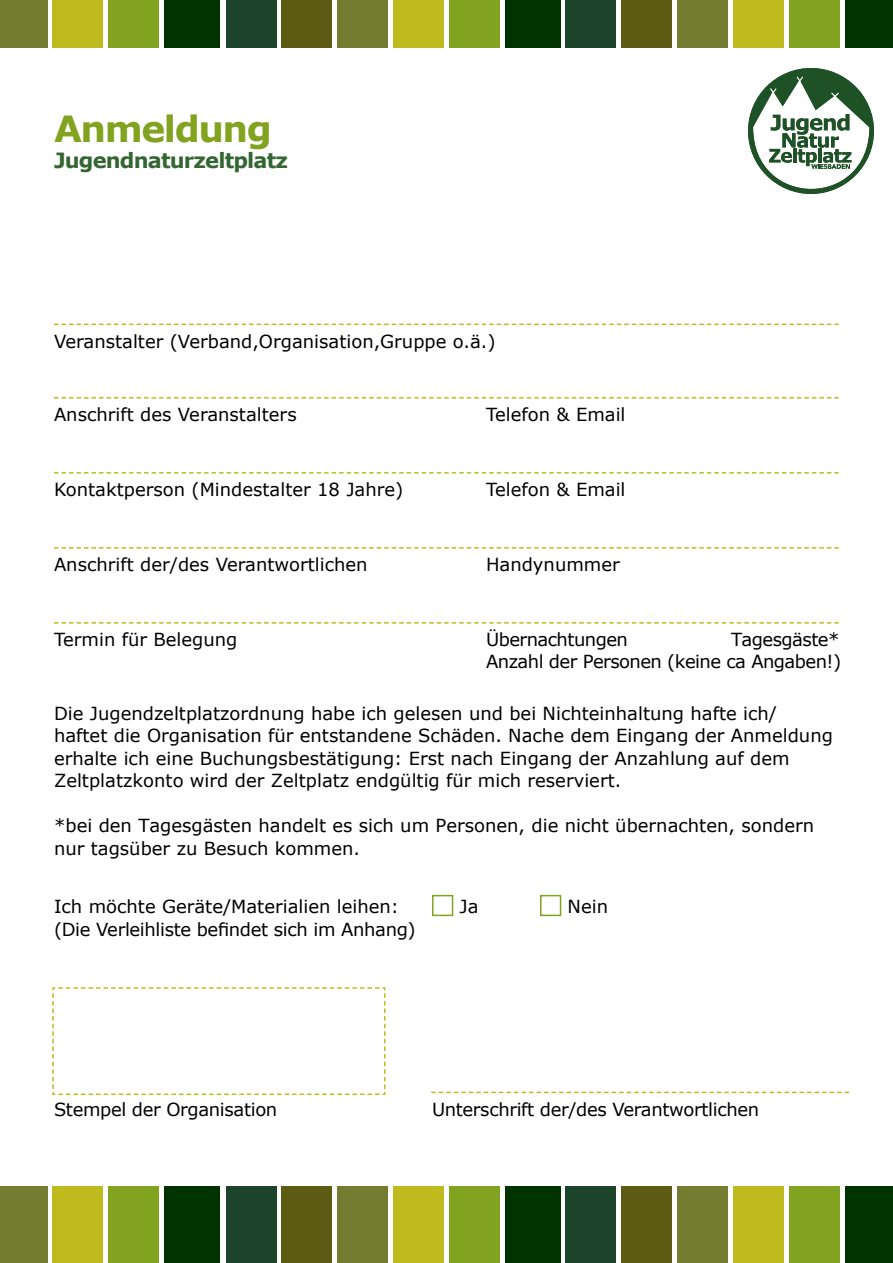
<style>
.page{position:relative;width:893px;height:1263px;background:#fff}
.page>*{position:absolute;margin:0;border:0;box-sizing:border-box;transform-origin:0 0}
.t1{font:700 36px "Verdana";letter-spacing:-.04em;color:#81a31f}
.t2{font:700 21px "Verdana";letter-spacing:-.04em;color:#363}
.t3{font:18px/22.5px "Verdana";color:#000}
.t4{font:18px "Verdana";letter-spacing:-.02em;color:#000}
.t5{font:18px/21.6px "Verdana";letter-spacing:-.03em;color:#000;text-align:right}
</style>
<div class="page">
<div style="left:566px;top:0;width:50px;height:47px;background:#1c442b"></div>
<div style="left:622px;top:0;width:50px;height:47px;background:#5d5a14"></div>
<div style="left:678px;top:0;width:50px;height:47px;background:#747c32"></div>
<div style="left:733px;top:0;width:51px;height:47px;background:#bfbb1e"></div>
<div style="left:789px;top:0;width:50px;height:47px;background:#81a31f"></div>
<div style="left:845px;top:0;width:48px;height:47px;background:#030"></div>
<div style="left:226px;top:0;width:50px;height:47px;background:#1c442b"></div>
<div style="left:282px;top:0;width:50px;height:47px;background:#5d5a14"></div>
<div style="left:338px;top:0;width:50px;height:47px;background:#747c32"></div>
<div style="left:0;top:0;width:47px;height:47px;background:#747c32"></div>
<div style="left:394px;top:0;width:50px;height:47px;background:#bfbb1e"></div>
<div style="left:53px;top:0;width:50px;height:47px;background:#bfbb1e"></div>
<div style="left:450px;top:0;width:50px;height:47px;background:#81a31f"></div>
<div style="left:109px;top:0;width:50px;height:47px;background:#81a31f"></div>
<div style="left:506px;top:0;width:55px;height:47px;background:#030"></div>
<div style="left:165px;top:0;width:55px;height:47px;background:#030"></div>
<div style="left:566px;top:1187px;width:50px;height:76px;background:#1c442b"></div>
<div style="left:622px;top:1187px;width:50px;height:76px;background:#5d5a14"></div>
<div style="left:678px;top:1187px;width:50px;height:76px;background:#747c32"></div>
<div style="left:733px;top:1187px;width:51px;height:76px;background:#bfbb1e"></div>
<div style="left:789px;top:1187px;width:50px;height:76px;background:#81a31f"></div>
<div style="left:845px;top:1187px;width:48px;height:76px;background:#030"></div>
<div style="left:226px;top:1187px;width:50px;height:76px;background:#1c442b"></div>
<div style="left:282px;top:1187px;width:50px;height:76px;background:#5d5a14"></div>
<div style="left:338px;top:1187px;width:50px;height:76px;background:#747c32"></div>
<div style="left:0;top:1187px;width:47px;height:76px;background:#747c32"></div>
<div style="left:394px;top:1187px;width:50px;height:76px;background:#bfbb1e"></div>
<div style="left:53px;top:1187px;width:50px;height:76px;background:#bfbb1e"></div>
<div style="left:450px;top:1187px;width:50px;height:76px;background:#81a31f"></div>
<div style="left:109px;top:1187px;width:50px;height:76px;background:#81a31f"></div>
<div style="left:506px;top:1187px;width:55px;height:76px;background:#030"></div>
<div style="left:165px;top:1187px;width:55px;height:76px;background:#030"></div>
<svg style="left:748px;top:68px;width:126px;height:126px"></svg>
<svg style="left:54px;top:324px;width:785px;height:1px"></svg>
<svg style="left:54px;top:397px;width:785px;height:2px"></svg>
<svg style="left:54px;top:472px;width:785px;height:2px"></svg>
<svg style="left:54px;top:547px;width:785px;height:2px"></svg>
<svg style="left:54px;top:622px;width:785px;height:2px"></svg>
<div style="left:432px;top:895px;width:21px;height:21px;border:2px solid #81a31f"></div>
<div style="left:540px;top:895px;width:21px;height:21px;border:2px solid #81a31f"></div>
<svg style="left:431px;top:1092px;width:418px;height:1px"></svg>
<svg style="left:52px;top:987px;width:334px;height:109px"></svg>
<p class="t1" style="left:54px;top:104px;width:219px">Anmeldung</p>
<p class="t2" style="left:54px;top:145px;width:236px">Jugendnaturzeltplatz</p>
<p class="t3" style="left:54px;top:330px;width:443px">Veranstalter (Verband,Organisation,Gruppe o.ä.)</p>
<p class="t3" style="left:54px;top:404px;width:244px">Anschrift des Veranstalters</p>
<p class="t3" style="left:486px;top:404px;width:141px">Telefon &amp; Email</p>
<p class="t3" style="left:54px;top:479px;width:351px">Kontaktperson (Mindestalter 18 Jahre)</p>
<p class="t3" style="left:486px;top:479px;width:141px">Telefon &amp; Email</p>
<p class="t3" style="left:54px;top:554px;width:315px">Anschrift der/des Verantwortlichen</p>
<p class="t3" style="left:486px;top:554px;width:135px">Handynummer</p>
<p class="t3" style="left:54px;top:629px;width:185px">Termin für Belegung</p>
<p class="t5" style="left:486px;top:628px;width:143px">Übernachtungen</p>
<p class="t5" style="left:486px;top:628px;width:357px">Tagesgäste*<br>Anzahl der Personen (keine ca Angaben!)</p>
<p class="t3" style="left:54px;top:702px;width:780px">Die Jugendzeltplatzordnung habe ich gelesen und bei Nichteinhaltung hafte ich/ haftet die Organisation für entstandene Schäden. Nache dem Eingang der Anmeldung erhalte ich eine Buchungsbestätigung: Erst nach Eingang der Anzahlung auf dem Zeltplatzkonto wird der Zeltplatz endgültig für mich reserviert.</p>
<p class="t3" style="left:54px;top:814px;width:762px">*bei den Tagesgästen handelt es sich um Personen, die nicht übernachten, sondern nur tagsüber zu Besuch kommen.</p>
<p class="t3" style="left:54px;top:896px;width:347px">Ich möchte Geräte/Materialien leihen:</p>
<p class="t3" style="left:460px;top:896px;width:21px">Ja</p>
<p class="t3" style="left:568px;top:896px;width:42px">Nein</p>
<p class="t4" style="left:54px;top:918px;width:363px">(Die Verleihliste befindet sich im Anhang)</p>
<p class="t4" style="left:54px;top:1098px;width:225px">Stempel der Organisation</p>
<p class="t4" style="left:432px;top:1098px;width:329px">Unterschrift der/des Verantwortlichen</p>
</div>
